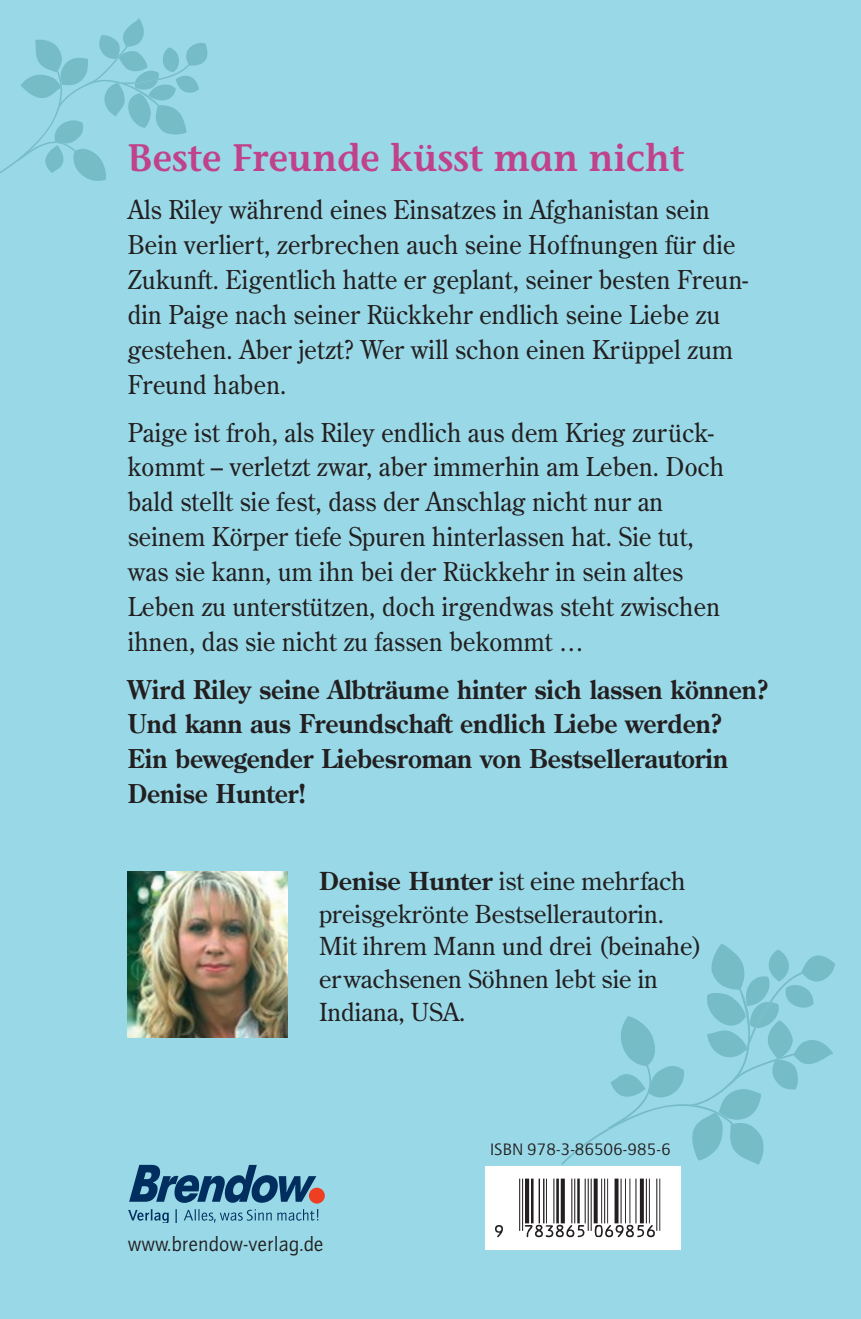
<style>
.page{position:relative;width:861px;height:1319px;background:#fff}
.page>*{position:absolute;margin:0;border:0;box-sizing:border-box;transform-origin:0 0}
.t1{font:100 117.23px "UPC Half";color:#231f20}
.t2{font:600 38.25px "Stone Informal";color:#c0428b;scale:.96 1}
.t3{font:25.88px/34.9px "Century Old Style Std";letter-spacing:.01em;color:#231f20;scale:.95 1}
.t4{font:700 25.88px/34.9px "Century Old Style Std";color:#231f20;scale:.94 1}
.t5{font:24.75px/32.6px "Century Old Style Std";color:#231f20}
.t6{font:20.47px "AT Quay Sans";color:#231f20}
.t7{font:16.65px "AT Quay Sans";color:#231f20;scale:1.04 1}
.s1{font-weight:700}
</style>
<div class="page">
<div style="left:0;top:0;width:861px;height:1318px;background:#99d9e7"></div>
<div style="left:309px;top:1187px;width:16px;height:16px;background:#ef3e22;border-radius:50%"></div>
<svg style="left:129px;top:1164px;width:187px;height:38px"></svg>
<svg style="left:128px;top:1209px;width:190px;height:13px"></svg>
<img style="left:128px;top:871px;width:159px;height:166px">
<svg style="left:561px;top:944px;width:274px;height:220px"></svg>
<div style="left:485px;top:1166px;width:196px;height:83px;background:#fff"></div>
<svg style="left:0;top:18px;width:208px;height:163px"></svg>
<h2 class="t2" style="left:128px;top:134px;width:581px">Beste Freunde küsst man nicht</h2>
<p class="t3" style="left:128px;top:192px;width:655px">Als Riley während eines Einsatzes in Afghanistan sein Bein verliert, zerbrechen auch seine Hoffnungen für die Zukunft. Eigentlich hatte er geplant, seiner besten Freun&shy;din Paige nach seiner Rückkehr endlich seine Liebe zu gestehen. Aber jetzt? Wer will schon einen Krüppel zum Freund haben.</p>
<p class="t3" style="left:128px;top:414px;width:629px">Paige ist froh, als Riley endlich aus dem Krieg zurück&shy;kommt – verletzt zwar, aber immerhin am Leben. Doch bald stellt sie fest, dass der Anschlag nicht nur an seinem Körper tiefe Spuren hinterlassen hat. Sie tut, was sie kann, um ihn bei der Rückkehr in sein altes Leben zu unterstützen, doch irgendwas steht zwischen ihnen, das sie nicht zu fassen bekommt …</p>
<p class="t4" style="left:128px;top:671px;width:683px">Wird Riley seine Albträume hinter sich lassen können?<br>Und kann aus Freundschaft endlich Liebe werden?<br>Ein bewegender Liebesroman von Bestsellerautorin Denise Hunter!</p>
<p class="t5" style="left:319px;top:864px;width:385px"><span class="s1">Denise Hunter</span> ist eine mehrfach preisgekrönte Bestsellerautorin.<br>Mit ihrem Mann und drei (beinahe) erwachsenen Söhnen lebt sie in<br>Indiana, USA.</p>
<p class="t6" style="left:128px;top:1231px;width:198px">www.brendow-verlag.de</p>
<p class="t7" style="left:490px;top:1140px;width:175px">ISBN 978-3-86506-985-6</p>
<h1 class="t1" style="left:495px;top:1128px;width:177px">Ë|xHSNIQFy069856z</h1>
</div>
